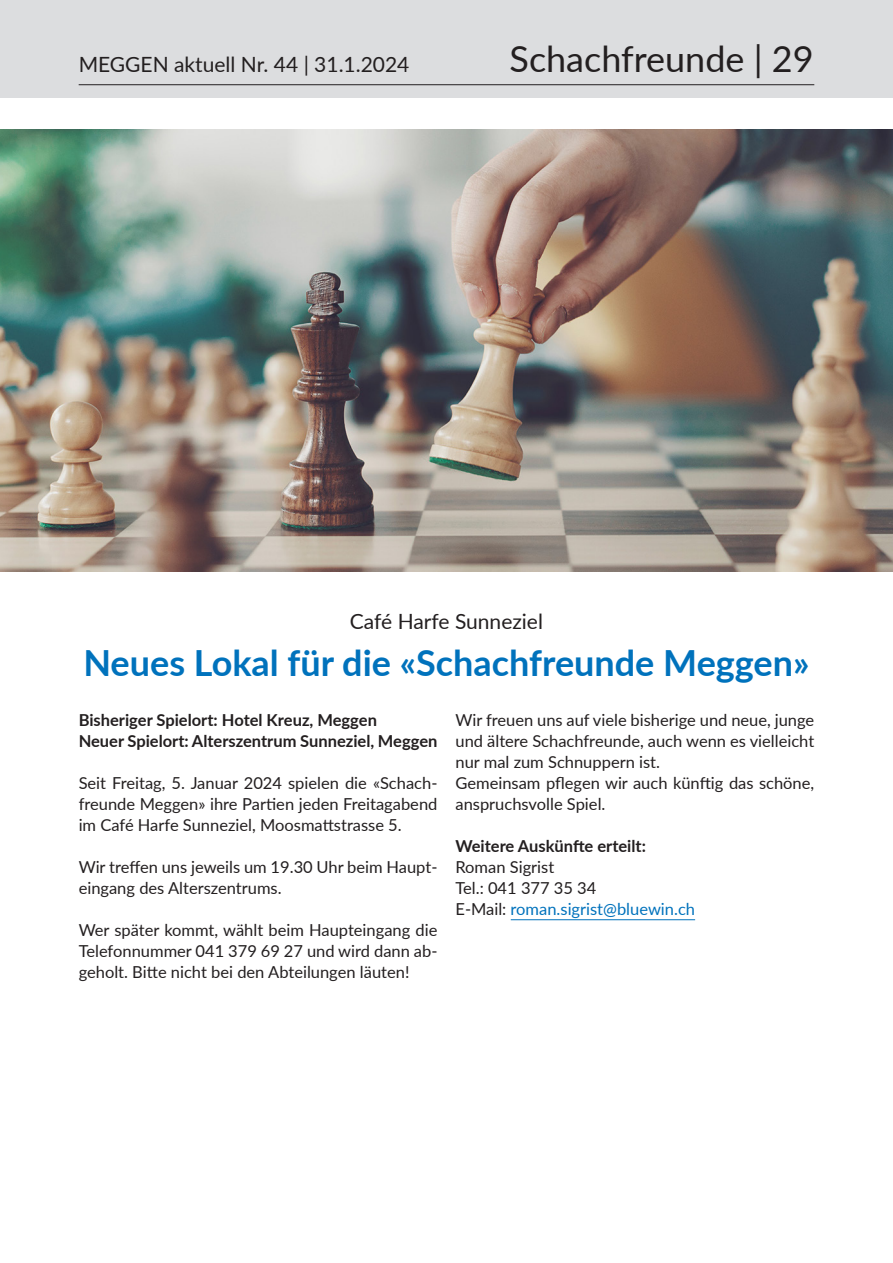
<style>
.page{position:relative;width:893px;height:1263px;background:#fff}
.page>*{position:absolute;margin:0;border:0;box-sizing:border-box;transform-origin:0 0}
.t1{font:700 36px "Lato";color:#0072bc}
.t2{font:36px "Lato";color:#231f20}
.t3{font:21px "Lato";color:#231f20}
.t4{font:16.5px/21px "Lato";color:#231f20}
.t5{font:700 16.5px/21px "Lato";color:#231f20}
.s1{color:#0072bc}
</style>
<div class="page">
<div style="left:0;top:0;width:893px;height:98px;background:#dcdddf"></div>
<hr style="left:79px;top:84px;width:735px;height:1px;background:#231f20">
<hr style="left:511px;top:919px;width:184px;height:1px;background:#0072bc">
<img style="left:0;top:129px;width:893px;height:443px">
<p class="t3" style="left:79px;top:49px;width:332px">MEGGEN aktuell Nr. 44 | 31.1.2024</p>
<h1 class="t2" style="left:510px;top:33px;width:306px">Schachfreunde | 29</h1>
<p class="t3" style="left:350px;top:607px;width:195px">Café Harfe Sunneziel</p>
<h1 class="t1" style="left:83px;top:636px;width:727px">Neues Lokal für die «Schachfreunde Meggen»</h1>
<p class="t5" style="left:79px;top:709px;width:360px">Bisheriger Spielort: Hotel Kreuz, Meggen<br>Neuer Spielort: Alterszentrum Sunneziel, Meggen</p>
<p class="t4" style="left:79px;top:772px;width:360px;text-align:justify">Seit Freitag, 5. Januar 2024 spielen die «Schach&shy;freunde Meggen» ihre Partien jeden Freitagabend im Café Harfe Sunneziel, Moosmattstrasse 5.</p>
<p class="t4" style="left:79px;top:856px;width:360px">Wir treffen uns jeweils um 19.30 Uhr beim Haupt&shy;eingang des Alterszentrums.</p>
<p class="t4" style="left:79px;top:919px;width:360px;text-align:justify">Wer später kommt, wählt beim Haupteingang die Telefonnummer 041 379 69 27 und wird dann ab&shy;geholt. Bitte nicht bei den Abteilungen läuten!</p>
<p class="t4" style="left:455px;top:709px;width:360px">Wir freuen uns auf viele bisherige und neue, junge und ältere Schachfreunde, auch wenn es vielleicht nur mal zum Schnuppern ist.<br>Gemeinsam pflegen wir auch künftig das schöne, anspruchsvolle Spiel.</p>
<p class="t5" style="left:455px;top:835px;width:192px">Weitere Auskünfte erteilt:</p>
<p class="t4" style="left:455px;top:856px;width:241px">Roman Sigrist<br>Tel.: 041 377 35 34<br>E-Mail: <span class="s1">roman.sigrist@bluewin.ch</span></p>
</div>
